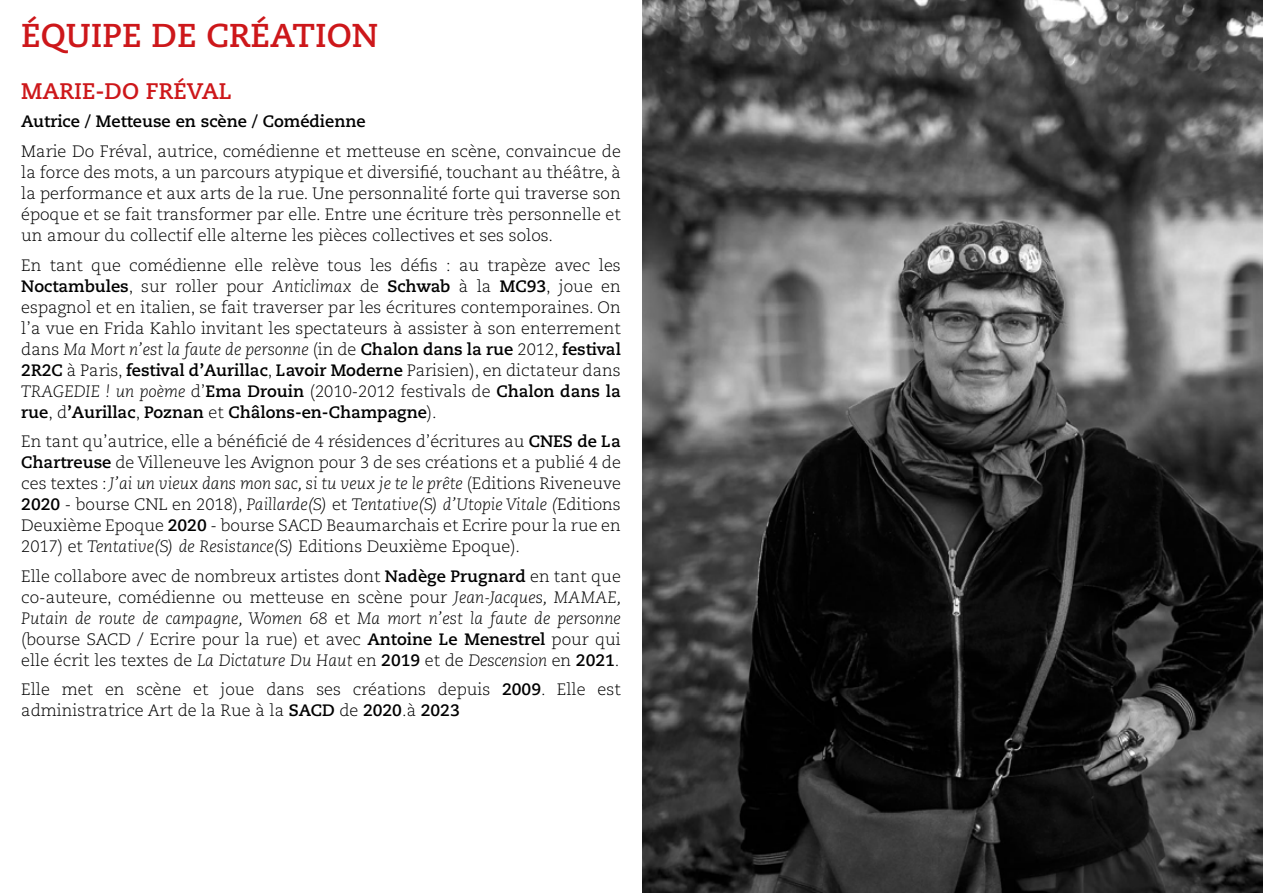
<style>
.page{position:relative;width:1263px;height:893px;background:#fff}
.page>*{position:absolute;margin:0;border:0;box-sizing:border-box;transform-origin:0 0}
.t1{font:700 33px "Caecilia LT Std";color:#cd171a}
.t2{font:700 22.5px "Caecilia LT Std";color:#cd171a}
.t3{font:300 16.5px/21px "Caecilia LT Std";color:#000;text-align:justify}
.t4{font:700 16.5px "Caecilia LT Std";color:#000}
.s1{font-weight:700}
.s2{font-style:italic}
.s3{font-weight:300}
</style>
<div class="page">
<img style="left:642px;top:0;width:621px;height:893px">
<h1 class="t1" style="left:21px;top:16px;width:358px">équipe de création</h1>
<h2 class="t2" style="left:21px;top:78px;width:212px">Marie-Do Fréval</h2>
<p class="t4" style="left:21px;top:112px;width:346px">Autrice / Metteuse en scène / Comédienne</p>
<p class="t3" style="left:21px;top:141px;width:601px">Marie Do Fréval, autrice, comédienne et metteuse en scène, convaincue de la force des mots, a un parcours atypique et diversifié, touchant au théâtre, à la performance et aux arts de la rue. Une personnalité forte qui traverse son époque et se fait transformer par elle. Entre une écriture très personnelle et un amour du collectif elle alterne les pièces collectives et ses solos.</p>
<p class="t3" style="left:21px;top:255px;width:601px">En tant que comédienne elle relève tous les défis : au trapèze avec les <span class="s1">Noctambules</span>, sur roller pour <span class="s2">Anticlimax</span> de <span class="s1">Schwab</span> à la <span class="s1">MC93</span>, joue en espagnol et en italien, se fait traverser par les écritures contemporaines. On l’a vue en Frida Kahlo invitant les spectateurs à assister à son enterrement dans <span class="s2">Ma Mort n’est la faute de personne</span> (in de <span class="s1">Chalon dans la rue</span> 2012, <span class="s1">festival 2R2C</span> à Paris, <span class="s1">festival d’Aurillac</span>, <span class="s1">Lavoir Moderne</span> Parisien), en dictateur dans <span class="s2">TRAGEDIE ! un poème</span> d’<span class="s1">Ema Drouin</span> (2010-2012 festivals de <span class="s1">Chalon dans la rue</span>, d<span class="s1">’Aurillac</span>, <span class="s1">Poznan</span> et <span class="s1">Châlons-en-Champagne</span>).</p>
<p class="t3" style="left:21px;top:431px;width:520px">En tant qu’autrice, elle a bénéficié de 4 résidences d’écritures au <span class="s1">CNES</span></p>
<p class="t3" style="left:21px;top:431px;width:601px;text-indent:556px"><span class="s1">de La Chartreuse</span> de Villeneuve les Avignon pour 3 de ses créations et a publié 4 de ces textes : <span class="s2">J’ai un vieux dans mon sac, si tu veux je te le prête</span> (Editions Riveneuve <span class="s1">2020</span> - bourse CNL en 2018), <span class="s2">Paillarde(S)</span> et <span class="s2">Tentative(S) d’Utopie Vitale (</span>Editions Deuxième Epoque <span class="s1">2020</span> - bourse SACD Beaumarchais et Ecrire pour la rue en 2017) et <span class="s2">Tentative(S) de Resistance(S)</span> Editions Deuxième Epoque).</p>
<p class="t3" style="left:21px;top:566px;width:602px">Elle collabore avec de nombreux artistes dont <span class="s1">Nadège Prugnard</span> en tant que co-auteure, comédienne ou metteuse en scène pour <span class="s2">Jean-Jacques, MAMAE, Putain de route de campagne, Women 68</span> et <span class="s2">Ma mort n’est la faute de personne </span>(bourse SACD / Ecrire pour la rue) et avec <span class="s1">Antoine Le Menestrel</span> pour qui elle écrit les textes de <span class="s2">La Dictature Du Haut</span> en <span class="s1">2019</span> et de <span class="s2">Descension</span> en <span class="s1">2021</span>.</p>
<p class="t3" style="left:21px;top:679px;width:601px">Elle met en scène et joue dans ses créations depuis <span class="s1">2009</span>. Elle est administratrice Art de la Rue à la <span class="s1">SACD</span></p>
<p class="t4" style="left:339px;top:701px;width:122px"><span class="s3">de</span> 2020<span class="s3">.à</span> 2023</p>
</div>
